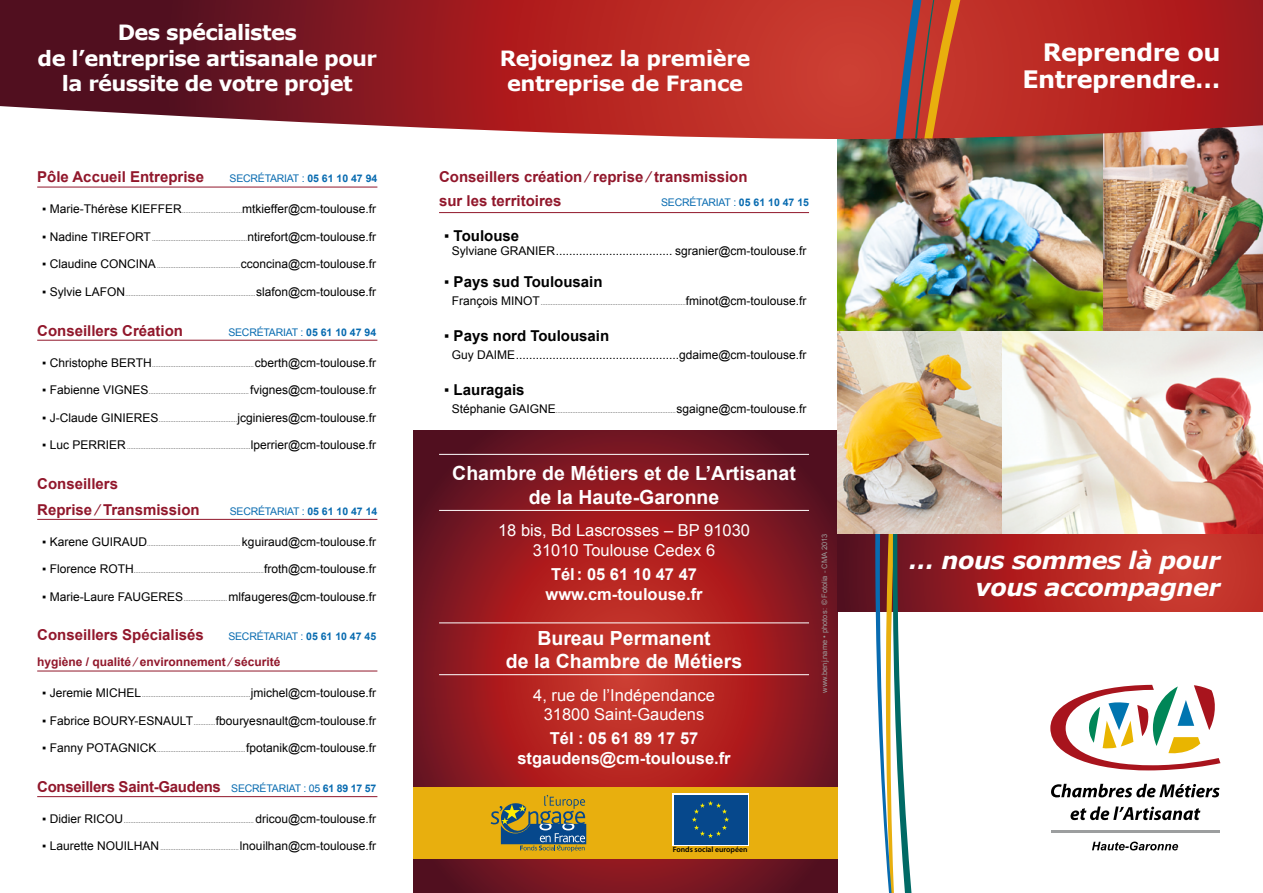
<style>
.page{position:relative;width:1263px;height:893px;background:#fff}
.page>*{position:absolute;margin:0;border:0;box-sizing:border-box;transform-origin:0 0}
.t1{font:italic 700 24px/27px "Verdana";letter-spacing:-.02em;color:#fff;text-align:right}
.t2{font:700 24px/27px "Verdana";letter-spacing:-.02em;color:#fff;text-align:right}
.t3{font:700 21px/25.2px "Verdana";letter-spacing:-.03em;color:#fff;text-align:center}
.t4{font:700 19.5px/23.4px "Arial";color:#fff;text-align:center}
.t5{font:16.5px/19.8px "Arial";color:#fff;text-align:center}
.t6{font:700 16.5px/19.8px "Arial";color:#fff;text-align:center}
.t7{font:700 15px/23.4px "Arial";color:#91172b}
.t8{font:700 15px "Arial";color:#000}
.t9{font:700 15px "Arial";letter-spacing:-.02em;color:#91172b}
.t10{font:12px "Arial";color:#000}
.t11{font:700 12px "Arial";color:#91172b}
.t12{font:10.5px "Arial";letter-spacing:-.02em;color:#086bb0}
.t13{font:600 7.8px "Myriad Pro";color:#000}
.t14{font:7.5px "Arial";color:#9d9d9c}
.t15{font:6px "Arial";color:#000}
.s1{font-weight:700}
.s2{font-size:6px}
.s3{font-size:12px}
.s4{font-weight:400}
.s5{font-weight:400;font-size:10.5px;color:#086bb0}
.s6{font-size:10.5px;color:#086bb0}
</style>
<div class="page">
<img style="left:1103px;top:139px;width:160px;height:192px">
<svg style="left:413px;top:430px;width:425px;height:463px;background:#921c21"></svg>
<svg style="left:838px;top:534px;width:425px;height:77px;background:#b02925"></svg>
<svg style="left:875px;top:534px;width:18px;height:359px"></svg>
<svg style="left:893px;top:534px;width:79px;height:359px"></svg>
<img style="left:838px;top:139px;width:265px;height:192px">
<svg style="left:0;top:0;width:1263px;height:139px;background:#a33133"></svg>
<svg style="left:875px;top:0;width:97px;height:139px;background:#b64635"></svg>
<hr style="left:439px;top:454px;width:370px;height:1px;background:#fff">
<hr style="left:439px;top:510px;width:370px;height:1px;background:#fff">
<hr style="left:439px;top:622px;width:370px;height:1px;background:#fff">
<hr style="left:439px;top:674px;width:370px;height:1px;background:#fff">
<hr style="left:439px;top:212px;width:370px;height:1px;background:#91172b">
<hr style="left:37px;top:187px;width:340px;height:1px;background:#91172b">
<hr style="left:37px;top:340px;width:340px;height:1px;background:#91172b">
<hr style="left:37px;top:519px;width:340px;height:1px;background:#91172b">
<hr style="left:37px;top:671px;width:340px;height:1px;background:#91172b">
<hr style="left:37px;top:796px;width:340px;height:1px;background:#91172b">
<img style="left:838px;top:331px;width:425px;height:203px">
<div style="left:413px;top:787px;width:425px;height:72px;background:#e8af0e"></div>
<svg style="left:491px;top:795px;width:95px;height:57px"></svg>
<svg style="left:672px;top:793px;width:77px;height:53px"></svg>
<div style="left:673px;top:795px;width:74px;height:49px;background:#06488c"></div>
<svg style="left:692px;top:801px;width:37px;height:37px"></svg>
<svg style="left:1050px;top:685px;width:170px;height:85px"></svg>
<hr style="left:1050px;top:830px;width:169px;height:2px;background:#9c9e9f">
<svg style="left:1051px;top:784px;width:168px;height:13px"></svg>
<svg style="left:1070px;top:806px;width:130px;height:14px"></svg>
<svg style="left:1092px;top:842px;width:86px;height:8px"></svg>
<h2 class="t3" style="left:38px;top:20px;width:341px">Des spécialistes<br>de l’entreprise artisanale pour la réussite de votre projet</h2>
<h2 class="t3" style="left:500px;top:46px;width:252px">Rejoignez la première entreprise de France</h2>
<h3 class="t7" style="left:37px;top:166px;width:169px">Pôle Accueil Entreprise</h3>
<h3 class="t12" style="left:230px;top:172px;width:149px">SECRÉTARIAT : <span class="s1">05 61 10 47 94</span></h3>
<h3 class="t10" style="left:42px;top:201px;width:335px">▪ Marie-Thérèse KIEFFER<span class="s2">....................................</span>mtkieffer@cm-toulouse.fr</h3>
<p class="t15" style="left:42px;top:235px;width:335px"><span class="s3">▪ Nadine TIREFORT</span> .........................................................<span class="s3">ntirefort@cm-toulouse.fr</span></p>
<p class="t15" style="left:42px;top:262px;width:335px"><span class="s3">▪ Claudine CONCINA</span> ..................................................<span class="s3">cconcina@cm-toulouse.fr</span></p>
<p class="t15" style="left:42px;top:290px;width:335px"><span class="s3">▪ Sylvie LAFON</span>..............................................................................<span class="s3">slafon@cm-toulouse.fr</span></p>
<h3 class="t7" style="left:37px;top:319px;width:147px">Conseillers Création</h3>
<h3 class="t12" style="left:228px;top:325px;width:149px">SECRÉTARIAT : <span class="s1">05 61 10 47 94</span></h3>
<p class="t15" style="left:42px;top:360px;width:335px"><span class="s3">▪ Christophe BERTH</span>.............................................................<span class="s3">cberth@cm-toulouse.fr</span></p>
<p class="t15" style="left:42px;top:388px;width:335px"><span class="s3">▪ Fabienne VIGNES</span>............................................................ <span class="s3">fvignes@cm-toulouse.fr</span></p>
<p class="t15" style="left:42px;top:415px;width:335px"><span class="s3">▪ J-Claude GINIERES</span>...............................................<span class="s3">jcginieres@cm-toulouse.fr</span></p>
<p class="t15" style="left:42px;top:443px;width:335px"><span class="s3">▪ Luc PERRIER</span> ..........................................................................<span class="s3">lperrier@cm-toulouse.fr</span></p>
<h3 class="t7" style="left:37px;top:471px;width:164px;line-height:26.1px">Conseillers<br>Reprise ⁄ Transmission</h3>
<h3 class="t7" style="left:439px;top:166px;width:310px">Conseillers création ⁄ reprise ⁄ transmission sur les territoires</h3>
<h3 class="t12" style="left:661px;top:195px;width:149px">SECRÉTARIAT : <span class="s1">05 61 10 47 15</span></h3>
<h3 class="t8" style="left:444px;top:226px;width:77px"><span class="s4">▪</span> Toulouse</h3>
<h3 class="t10" style="left:452px;top:243px;width:356px">Sylviane GRANIER................................... sgranier@cm-toulouse.fr</h3>
<h3 class="t8" style="left:444px;top:272px;width:160px"><span class="s4">▪</span> Pays sud Toulousain</h3>
<p class="t15" style="left:452px;top:299px;width:356px"><span class="s3">François MINOT</span>.......................................................................................<span class="s3">fminot@cm-toulouse.fr</span></p>
<h3 class="t8" style="left:444px;top:326px;width:167px"><span class="s4">▪</span> Pays nord Toulousain</h3>
<h3 class="t10" style="left:452px;top:347px;width:356px">Guy DAIME.................................................gdaime@cm-toulouse.fr</h3>
<h3 class="t8" style="left:444px;top:379px;width:82px"><span class="s4">▪</span> Lauragais</h3>
<p class="t15" style="left:452px;top:407px;width:356px"><span class="s3">Stéphanie GAIGNE</span>........................................................................<span class="s3">sgaigne@cm-toulouse.fr</span></p>
<h3 class="t4" style="left:452px;top:462px;width:345px">Chambre de Métiers et de L’Artisanat de la Haute-Garonne</h3>
<h3 class="t5" style="left:498px;top:521px;width:253px">18 bis, Bd Lascrosses – BP 91030<br>31010 Toulouse Cedex 6</h3>
<h3 class="t6" style="left:545px;top:565px;width:159px">Tél: 05 61 10 47 47 www.cm-toulouse.fr</h3>
<h3 class="t4" style="left:506px;top:627px;width:238px">Bureau Permanent<br>de la Chambre de Métiers</h3>
<h3 class="t5" style="left:533px;top:685px;width:183px">4, rue de l’Indépendance<br>31800 Saint-Gaudens</h3>
<h3 class="t6" style="left:517px;top:729px;width:215px">Tél : 05 61 89 17 57 stgaudens@cm-toulouse.fr</h3>
<h3 class="t12" style="left:230px;top:504px;width:149px">SECRÉTARIAT : <span class="s1">05 61 10 47 14</span></h3>
<p class="t15" style="left:42px;top:540px;width:335px"><span class="s3">▪ Karene GUIRAUD</span>........................................................ <span class="s3">kguiraud@cm-toulouse.fr</span></p>
<p class="t15" style="left:42px;top:567px;width:335px"><span class="s3">▪ Florence ROTH</span>..............................................................................<span class="s3">froth@cm-toulouse.fr</span></p>
<h3 class="t10" style="left:42px;top:589px;width:335px">▪ Marie-Laure FAUGERES<span class="s2">..........................</span> mlfaugeres@cm-toulouse.fr</h3>
<h3 class="t7" style="left:37px;top:624px;width:168px">Conseillers Spécialisés</h3>
<h3 class="t12" style="left:228px;top:630px;width:149px">SECRÉTARIAT : <span class="s1">05 61 10 47 45</span></h3>
<h3 class="t11" style="left:37px;top:654px;width:245px">hygiène / qualité ⁄ environnement ⁄ sécurité</h3>
<p class="t15" style="left:42px;top:691px;width:335px"><span class="s3">▪ Jeremie MICHEL</span> .................................................................<span class="s3">jmichel@cm-toulouse.fr</span></p>
<h3 class="t10" style="left:42px;top:713px;width:335px">▪ Fabrice BOURY-ESNAULT<span class="s2">.............</span>fbouryesnault@cm-toulouse.fr</h3>
<p class="t15" style="left:42px;top:746px;width:335px"><span class="s3">▪ Fanny POTAGNICK</span>.....................................................<span class="s3">fpotanik@cm-toulouse.fr</span></p>
<h3 class="t9" style="left:37px;top:777px;width:340px">Conseillers Saint-Gaudens <span class="s5">SECRÉTARIAT : 05</span> <span class="s6">61 89 17 57</span></h3>
<p class="t15" style="left:42px;top:817px;width:335px"><span class="s3">▪ Didier RICOU</span>.............................................................................. <span class="s3">dricou@cm-toulouse.fr</span></p>
<p class="t15" style="left:42px;top:844px;width:335px"><span class="s3">▪ Laurette NOUILHAN</span> ............................................... <span class="s3">lnouilhan@cm-toulouse.fr</span></p>
<h3 class="t13" style="left:673px;top:845px;width:76px">Fonds social européen</h3>
<p class="t14" style="left:820px;top:693px;width:161px;rotate:-90deg">www.benj.name • photos : © Fotolia - CMA 2013</p>
<h1 class="t2" style="left:1022px;top:39px;width:200px">Reprendre ou<br>Entreprendre…</h1>
<h1 class="t1" style="left:909px;top:547px;width:313px">… nous sommes là pour vous accompagner</h1>
</div>
